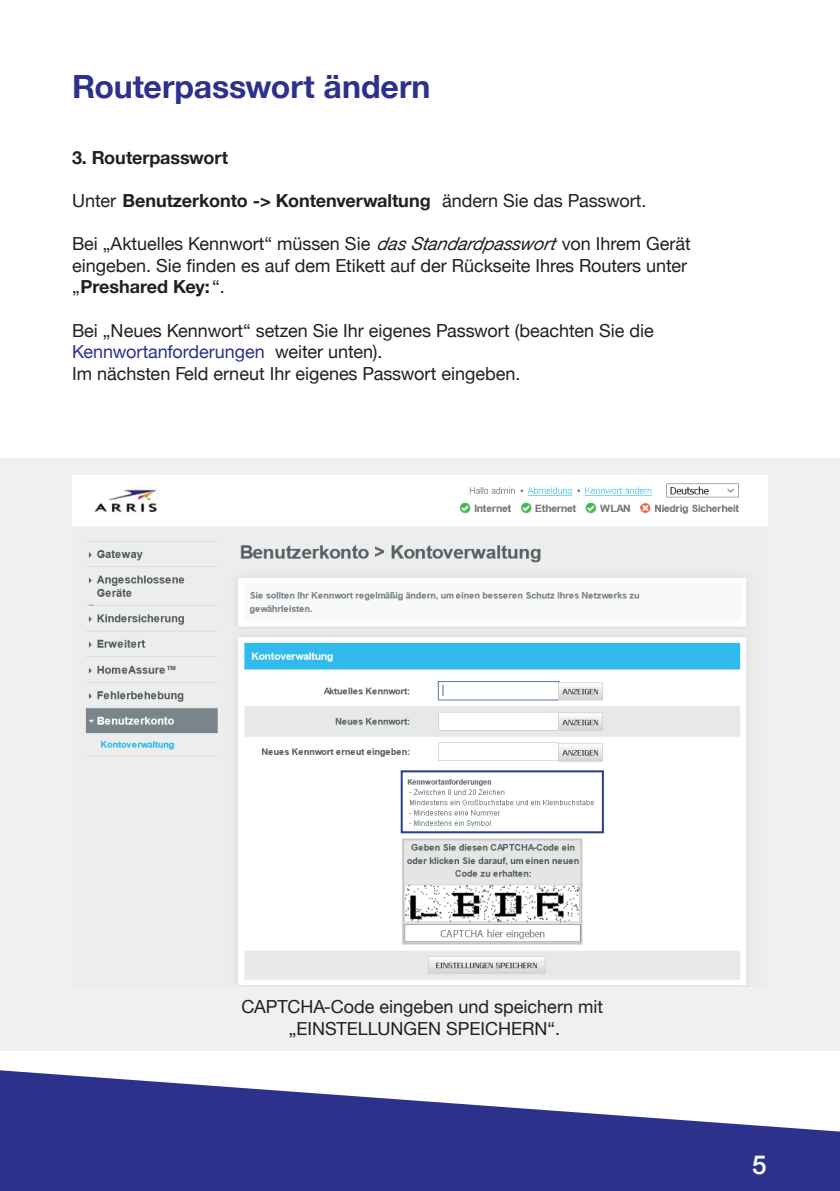
<style>
.page{position:relative;width:840px;height:1191px;background:#fff}
.page>*{position:absolute;margin:0;border:0;box-sizing:border-box;transform-origin:0 0}
.t1{font:700 32px "Helvetica Neue";color:#2c328c}
.t2{font:500 26px "Helvetica Neue";color:#fff}
.t3{font:18px/21.6px "Helvetica Neue";color:#231f20}
.t4{font:700 18px "Helvetica Neue";color:#231f20}
.s1{font-weight:400}
.s2{font-style:italic}
.s3{font-weight:700}
.s4{color:#2c328c}
</style>
<div class="page">
<svg style="left:839px;top:1131px;width:1px;height:60px"></svg>
<div style="left:0;top:458px;width:839px;height:593px;background:#f0f0f0"></div>
<svg style="left:0;top:1070px;width:839px;height:121px;fill:#2c328c"></svg>
<img style="left:72px;top:476px;width:695px;height:509px">
<div style="left:400px;top:770px;width:203px;height:63px;border:2px solid #253f8e"></div>
<div style="left:0;top:1134px;width:89px;height:57px;background:#2c328c"></div>
<h1 class="t1" style="left:72px;top:61px;width:359px">Routerpasswort ändern</h1>
<p class="t4" style="left:72px;top:143px;width:158px">3. Routerpasswort</p>
<p class="t4" style="left:72px;top:186px;width:575px"><span class="s1">Unter</span> Benutzerkonto -&gt; Kontenverwaltung <span class="s1">ändern Sie das Passwort.</span></p>
<p class="t3" style="left:72px;top:234px;width:620px">Bei „Aktuelles Kennwort“ müssen Sie <span class="s2">dasStandardpasswort</span>von Ihrem Gerät eingeben. Sie finden es auf dem Etikett auf der Rückseite Ihres Routers unter „<span class="s3">Preshared Key:</span> “.</p>
<p class="t3" style="left:72px;top:320px;width:583px">Bei „Neues Kennwort“ setzen Sie Ihr eigenes Passwort (beachten Sie die<br><span class="s4">Kennwortanforderungen</span> weiter unten).<br>Im nächsten Feld erneut Ihr eigenes Passwort eingeben.</p>
<p class="t3" style="left:241px;top:996px;width:363px;text-align:center">CAPTCHA-Code eingeben und speichern mit „EINSTELLUNGEN SPEICHERN“.</p>
<h2 class="t2" style="left:751px;top:1143px;width:16px">5</h2>
</div>
